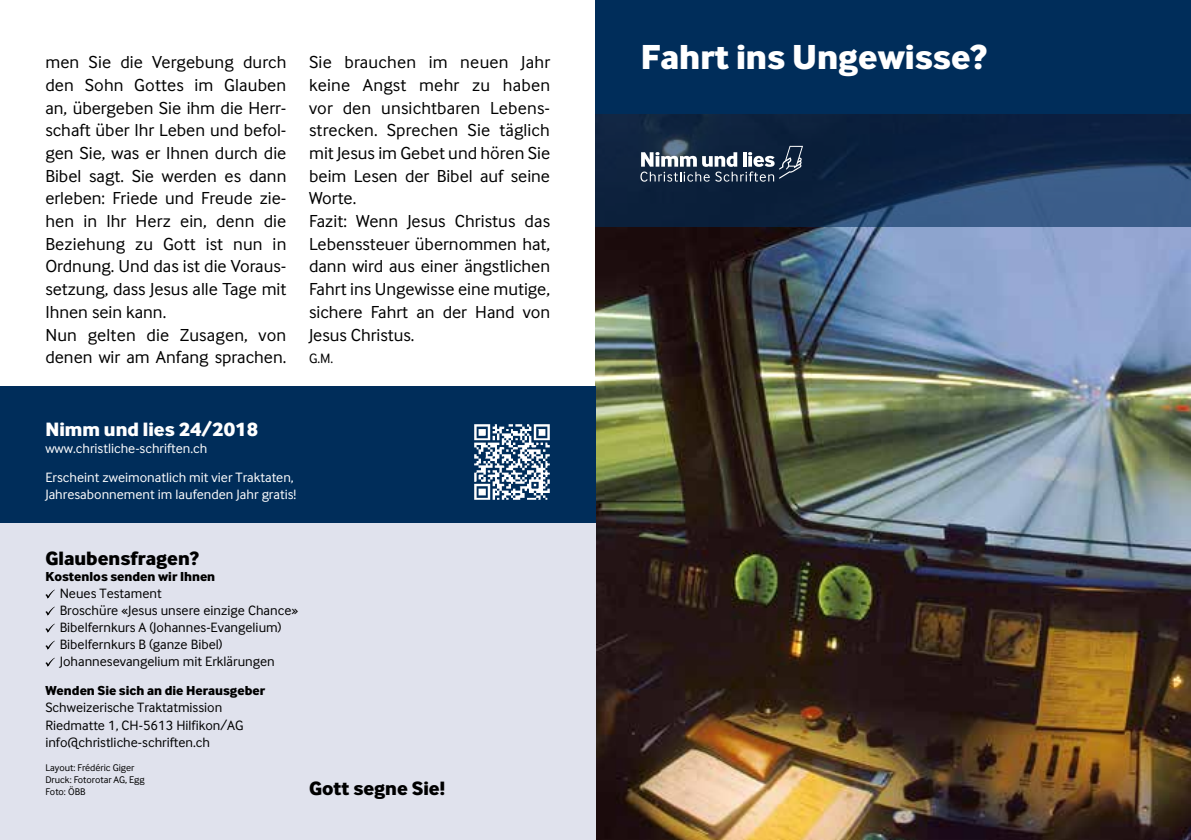
<style>
.page{position:relative;width:1191px;height:840px;background:#fff}
.page>*{position:absolute;margin:0;border:0;box-sizing:border-box;transform-origin:0 0}
.t1{font:36px "Inter Face Corp X Bold";color:#fff}
.t2{font:20px "Inter Face Corp X Bold";color:#000}
.t3{font:20px "Inter Face Corp X Bold";color:#fff}
.t4{font:18px/22.6px "Inter Face Corp";color:#000}
.t5{font:14px/17px "Inter Face Corp";color:#000}
.t6{font:14px/29px "Inter Face Corp";color:#fff}
.t7{font:13.6px "Inter Face Corp X Bold";color:#000}
.t8{font:10px/12px "Inter Face Corp";color:#000}
</style>
<div class="page">
<img style="left:595px;top:227px;width:596px;height:612px">
<div style="left:595px;top:0;width:596px;height:113px;background:#002d5a"></div>
<svg style="left:595px;top:113px;width:596px;height:114px;background:#173051"></svg>
<div style="left:0;top:522px;width:595px;height:317px;background:#e0e2ed"></div>
<div style="left:0;top:386px;width:595px;height:136px;background:#002d5a"></div>
<svg style="left:45px;top:589px;width:10px;height:9px"></svg>
<svg style="left:45px;top:606px;width:10px;height:9px"></svg>
<svg style="left:45px;top:623px;width:10px;height:9px"></svg>
<svg style="left:45px;top:640px;width:10px;height:9px"></svg>
<svg style="left:45px;top:657px;width:10px;height:9px"></svg>
<img style="left:474px;top:424px;width:76px;height:76px">
<svg style="left:640px;top:146px;width:163px;height:35px;background:#4d5d70"></svg>
<p class="t4" style="left:45px;top:51px;width:243px">men Sie die Vergebung durch den Sohn Gottes im Glauben an, übergeben Sie ihm die Herr&shy;schaft über Ihr Leben und befol&shy;gen Sie, was er Ihnen durch die<br>Bibel sagt. Sie werden es dann erleben: Friede und Freude zie&shy;hen in Ihr Herz ein, denn die<br>Beziehung zu Gott ist nun in<br>Ordnung. Und das ist die Voraus&shy;setzung, dass Jesus alle Tage mit<br>Ihnen sein kann.<br>Nun gelten die Zusagen, von denen wir am Anfang sprachen.</p>
<p class="t4" style="left:309px;top:51px;width:242px">Sie brauchen im neuen Jahr</p>
<h1 class="t1" style="left:641px;top:36px;width:347px">Fahrt ins Ungewisse?</h1>
<p class="t4" style="left:309px;top:73px;width:242px">keine Angst mehr zu haben vor den unsichtbaren Lebens&shy;strecken. Sprechen Sie täglich mit Jesus im Gebet und hören Sie beim Lesen der Bibel auf seine<br>Worte.<br>Fazit: Wenn Jesus Christus das<br>Lebenssteuer übernommen hat, dann wird aus einer ängstlichen<br>Fahrt ins Ungewisse eine mutige, sichere Fahrt an der Hand von<br>Jesus Christus.</p>
<p class="t5" style="left:309px;top:350px;width:26px">G.M.</p>
<p class="t3" style="left:45px;top:417px;width:214px">Nimm und lies 24/2018</p>
<p class="t6" style="left:45px;top:434px;width:250px">www.christliche-schriften.ch<br>Erscheint zweimonatlich mit vier Traktaten,</p>
<p class="t6" style="left:45px;top:480px;width:252px">Jahresabonnement im laufenden Jahr gratis!</p>
<p class="t2" style="left:45px;top:546px;width:155px">Glaubensfragen?</p>
<p class="t7" style="left:45px;top:568px;width:171px">Kostenlos senden wir Ihnen</p>
<p class="t5" style="left:60px;top:584px;width:240px">Neues Testament<br>Broschüre «Jesus unsere einzige Chance» Bibelfernkurs A (Johannes-Evangelium)<br>Bibelfernkurs B (ganze Bibel)<br>Johannesevangelium mit Erklärungen</p>
<p class="t7" style="left:45px;top:682px;width:221px">Wenden Sie sich an die Herausgeber</p>
<p class="t5" style="left:45px;top:698px;width:200px">Schweizerische Traktatmission<br>Riedmatte 1, CH-5613 Hilfikon/AG info@christliche-schriften.ch</p>
<p class="t8" style="left:45px;top:760px;width:101px">Layout: Frédéric Giger<br>Druck: Fotorotar AG, Egg<br>Foto: ÖBB</p>
<p class="t2" style="left:309px;top:775px;width:137px">Gott segne Sie!</p>
</div>
